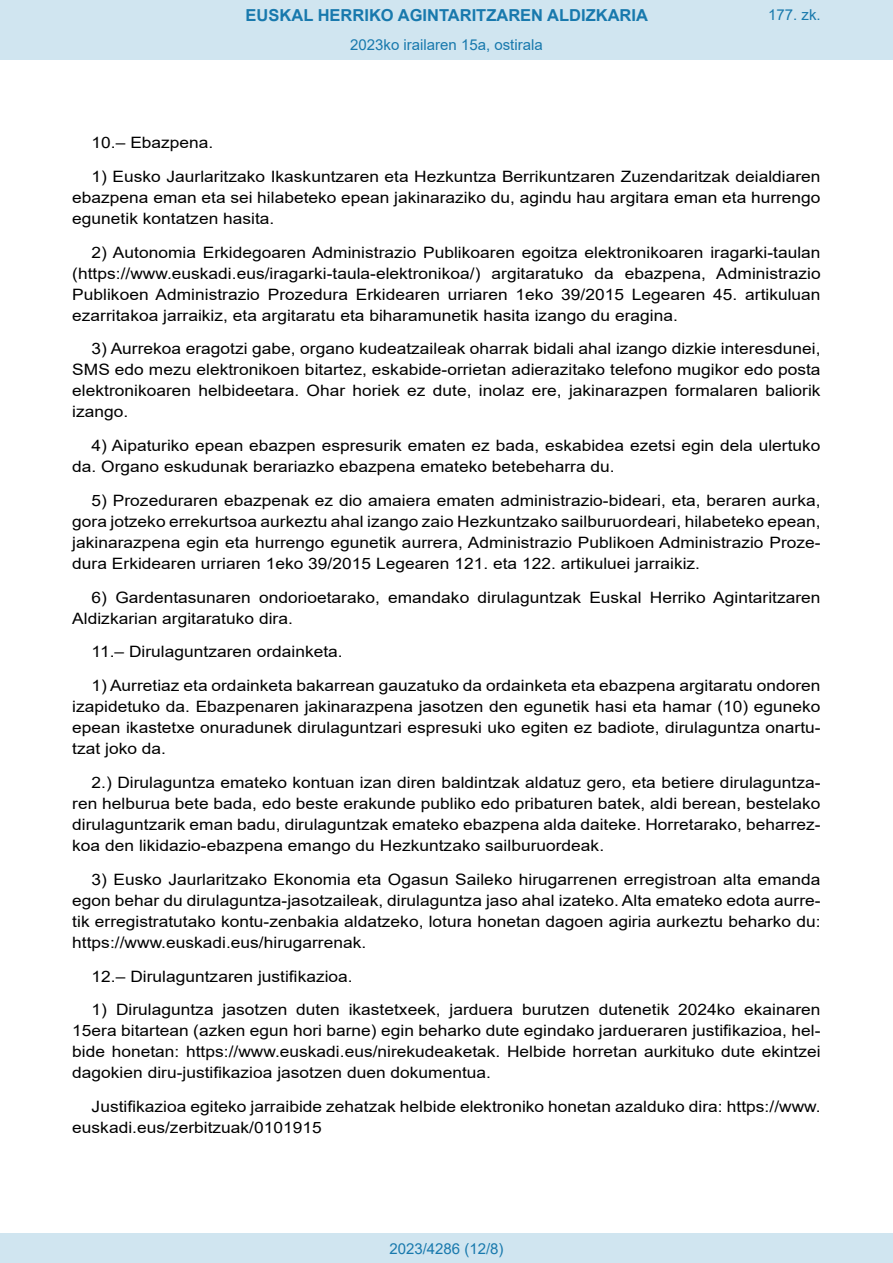
<style>
.page{position:relative;width:893px;height:1263px;background:#fff}
.page>*{position:absolute;margin:0;border:0;box-sizing:border-box;transform-origin:0 0}
.t1{font:700 16.5px "Arial";color:#1879ad}
.BOPVDetalle{font:15.6px/21px "Arial";color:#000;text-align:justify;scale:1.11 1}
.Paginacion_Centro{font:15px "Arial";color:#1879ad}
</style>
<div class="page">
<div style="left:0;top:0;width:893px;height:60px;background:#d0e5f0"></div>
<div style="left:0;top:1233px;width:893px;height:30px;background:#d0e5f0"></div>
<p class="t1" style="left:246px;top:3px;width:404px">EUSKAL HERRIKO AGINTARITZAREN ALDIZKARIA</p>
<p class="Paginacion_Centro" style="left:350px;top:35px;width:194px">2023ko irailaren 15a, ostirala</p>
<p class="Paginacion_Centro" style="left:768px;top:5px;width:54px">177. zk.</p>
<p class="BOPVDetalle" style="left:92px;top:132px;width:111px">10.– Ebazpena.</p>
<p class="BOPVDetalle" style="left:72px;top:166px;width:676px;text-indent:19px">1) Eusko Jaurlaritzako Ikaskuntzaren eta Hezkuntza Berrikuntzaren Zuzendaritzak deialdiaren ebazpena eman eta sei hilabeteko epean jakinaraziko du, agindu hau argitara eman eta hurrengo egunetik kontatzen hasita.</p>
<p class="BOPVDetalle" style="left:72px;top:242px;width:676px;text-indent:19px">2) Autonomia Erkidegoaren Administrazio Publikoaren egoitza elektronikoaren iragarki-taulan (https://www.euskadi.eus/iragarki-taula-elektronikoa/) argitaratuko da ebazpena, Administrazio Publikoen Administrazio Prozedura Erkidearen urriaren 1eko 39/2015 Legearen 45. artikuluan ezarritakoa jarraikiz, eta argitaratu eta biharamunetik hasita izango du eragina.</p>
<p class="BOPVDetalle" style="left:72px;top:338px;width:676px;text-indent:19px">3) Aurrekoa eragotzi gabe, organo kudeatzaileak oharrak bidali ahal izango dizkie interesdunei, SMS edo mezu elektronikoen bitartez, eskabide-orrietan adierazitako telefono mugikor edo posta elektronikoaren helbideetara. Ohar horiek ez dute, inolaz ere, jakinarazpen formalaren baliorik izango.</p>
<p class="BOPVDetalle" style="left:72px;top:435px;width:676px;text-indent:19px">4) Aipaturiko epean ebazpen espresurik ematen ez bada, eskabidea ezetsi egin dela ulertuko da. Organo eskudunak berariazko ebazpena emateko betebeharra du.</p>
<p class="BOPVDetalle" style="left:72px;top:490px;width:676px;text-indent:19px">5) Prozeduraren ebazpenak ez dio amaiera ematen administrazio-bideari, eta, beraren aurka, gora jotzeko errekurtsoa aurkeztu ahal izango zaio Hezkuntzako sailburuordeari, hilabeteko epean, jakinarazpena egin eta hurrengo egunetik aurrera, Administrazio Publikoen Administrazio Proze&shy;dura Erkidearen urriaren 1eko 39/2015 Legearen 121. eta 122. artikuluei jarraikiz.</p>
<p class="BOPVDetalle" style="left:72px;top:587px;width:676px;text-indent:19px">6) Gardentasunaren ondorioetarako, emandako dirulaguntzak Euskal Herriko Agintaritzaren<br>Aldizkarian argitaratuko dira.</p>
<p class="BOPVDetalle" style="left:92px;top:641px;width:228px">11.– Dirulaguntzaren ordainketa.</p>
<p class="BOPVDetalle" style="left:72px;top:675px;width:676px;text-indent:19px">1) Aurretiaz eta ordainketa bakarrean gauzatuko da ordainketa eta ebazpena argitaratu ondoren izapidetuko da. Ebazpenaren jakinarazpena jasotzen den egunetik hasi eta hamar (10) eguneko epean ikastetxe onuradunek dirulaguntzari espresuki uko egiten ez badiote, dirulaguntza onartu&shy;tzat joko da.</p>
<p class="BOPVDetalle" style="left:72px;top:772px;width:676px;text-indent:19px">2.) Dirulaguntza emateko kontuan izan diren baldintzak aldatuz gero, eta betiere dirulaguntza&shy;ren helburua bete bada, edo beste erakunde publiko edo pribaturen batek, aldi berean, bestelako dirulaguntzarik eman badu, dirulaguntzak emateko ebazpena alda daiteke. Horretarako, beharrez&shy;koa den likidazio-ebazpena emango du Hezkuntzako sailburuordeak.</p>
<p class="BOPVDetalle" style="left:72px;top:869px;width:676px;text-indent:19px">3) Eusko Jaurlaritzako Ekonomia eta Ogasun Saileko hirugarrenen erregistroan alta emanda egon behar du dirulaguntza-jasotzaileak, dirulaguntza jaso ahal izateko. Alta emateko edota aurre&shy;tik erregistratutako kontu-zenbakia aldatzeko, lotura honetan dagoen agiria aurkeztu beharko du: https://www.euskadi.eus/hirugarrenak.</p>
<p class="BOPVDetalle" style="left:92px;top:965px;width:237px">12.– Dirulaguntzaren justifikazioa.</p>
<p class="BOPVDetalle" style="left:72px;top:999px;width:676px;text-indent:19px">1) Dirulaguntza jasotzen duten ikastetxeek, jarduera burutzen dutenetik 2024ko ekainaren 15era bitartean (azken egun hori barne) egin beharko dute egindako jardueraren justifikazioa, hel&shy;bide honetan: https://www.euskadi.eus/nirekudeaketak. Helbide horretan aurkituko dute ekintzei dagokien diru-justifikazioa jasotzen duen dokumentua.</p>
<p class="BOPVDetalle" style="left:72px;top:1096px;width:676px;text-indent:19px">Justifikazioa egiteko jarraibide zehatzak helbide elektroniko honetan azalduko dira: https://www. euskadi.eus/zerbitzuak/0101915</p>
<p class="Paginacion_Centro" style="left:389px;top:1238px;width:116px">2023/4286 (12/8)</p>
</div>
